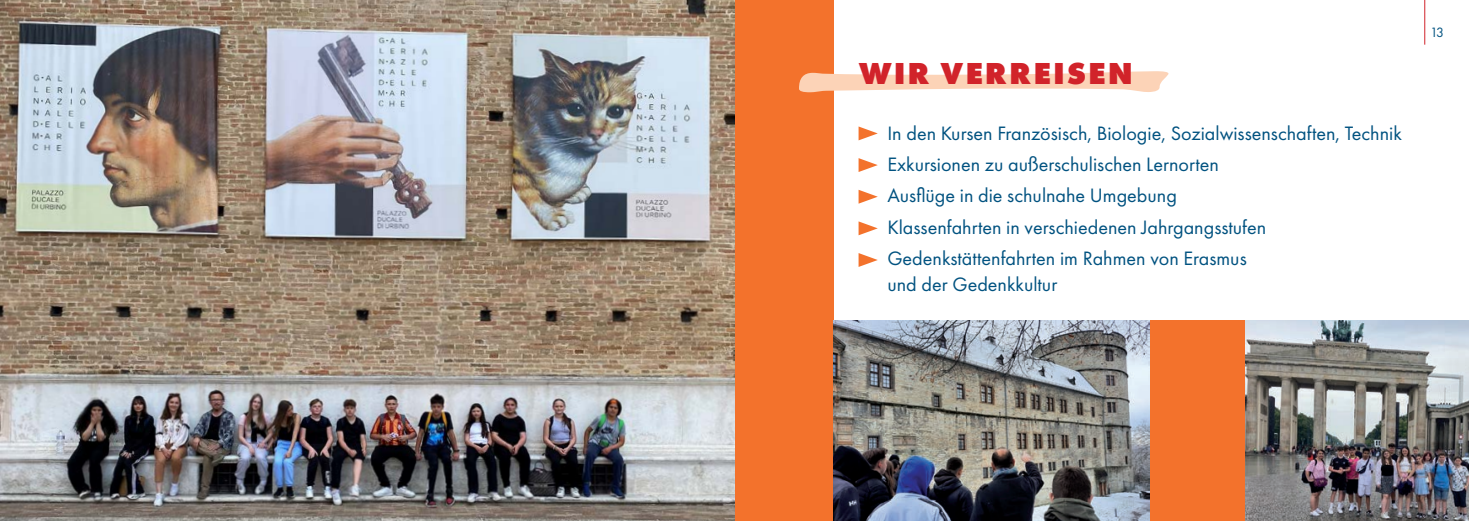
<style>
.page{position:relative;width:1469px;height:521px;background:#fff}
.page>*{position:absolute;margin:0;border:0;box-sizing:border-box;transform-origin:0 0}
.t1{font:800 31.5px "Futura PT";letter-spacing:.06em;color:#d1232a}
.t2{font:20.12px/31.2px "Futura PT";color:#005280}
.t3{font:14px "Futura PT";color:#005280}
</style>
<div class="page">
<hr style="left:1424px;top:0;width:1px;height:45px;background:#d1232a">
<div style="left:734px;top:0;width:99px;height:521px;background:#f3722c"></div>
<div style="left:1147px;top:320px;width:99px;height:201px;background:#f3722c"></div>
<img style="left:0;top:0;width:734px;height:521px">
<svg style="left:799px;top:71px;width:369px;height:21px"></svg>
<svg style="left:858px;top:190px;width:19px;height:14px"></svg>
<svg style="left:858px;top:158px;width:19px;height:14px"></svg>
<svg style="left:858px;top:253px;width:19px;height:14px"></svg>
<svg style="left:858px;top:126px;width:19px;height:14px"></svg>
<svg style="left:858px;top:221px;width:19px;height:14px"></svg>
<img style="left:833px;top:320px;width:316px;height:201px">
<img style="left:1245px;top:320px;width:223px;height:201px">
<h1 class="t1" style="left:858px;top:53px;width:276px">WIR VERREISEN</h1>
<p class="t2" style="left:887px;top:118px;width:516px">In den Kursen Französisch, Biologie, Sozialwissenschaften, Technik Exkursionen zu außerschulischen Lernorten<br>Ausflüge in die schulnahe Umgebung<br>Klassenfahrten in verschiedenen Jahrgangsstufen Gedenkstättenfahrten im Rahmen von Erasmus</p>
<p class="t2" style="left:887px;top:269px;width:171px">und der Gedenkkultur</p>
<p class="t3" style="left:1430px;top:24px;width:15px">13</p>
</div>
